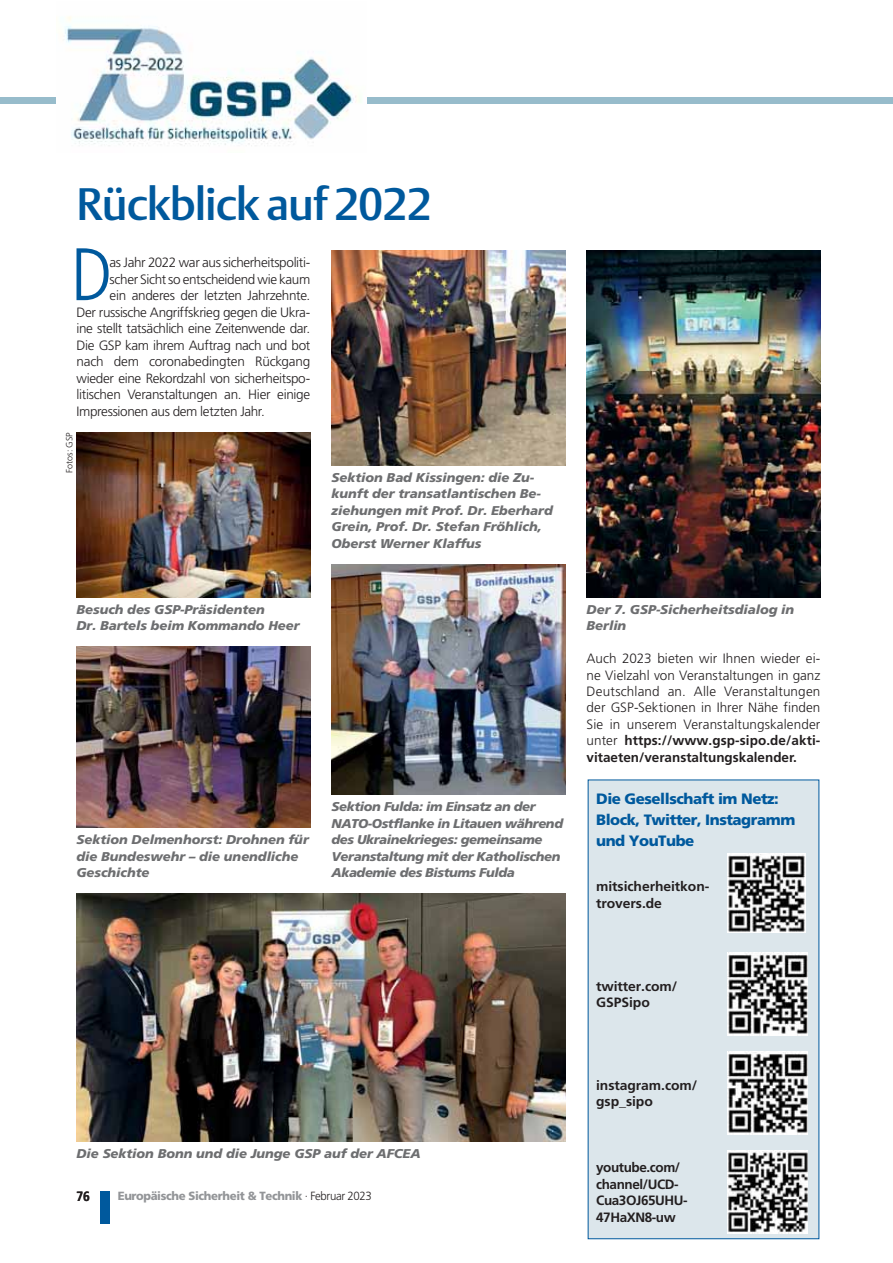
<style>
.page{position:relative;width:893px;height:1263px;background:#fff}
.page>*{position:absolute;margin:0;border:0;box-sizing:border-box;transform-origin:0 0}
.t1{font:300 condensed 74.25px "Frutiger";color:#00599d}
.t2{font:45px "DTL Argo T Medium";letter-spacing:-.025em;color:#00599d}
.t3{font:900 15px/21px "Frutiger LT Pro";letter-spacing:-.03em;color:#00599d}
.t4{font:300 13.5px/16.5px "Frutiger LT Pro";letter-spacing:-.025em;color:#231f20;text-align:justify}
.t5{font:700 13.5px/16.5px "Frutiger LT Pro";letter-spacing:-.005em;color:#231f20}
.t6{font:700 13.5px/16.5px "Frutiger LT Pro";letter-spacing:-.03em;color:#231f20}
.t7{font:700 13.5px "Frutiger";color:#231f20;scale:.9 1}
.t8{font:italic 900 12.75px/16.5px "Frutiger LT Pro";letter-spacing:-.005em;color:#6d6e70}
.t9{font:italic 900 12.75px/16.5px "Frutiger LT Pro";letter-spacing:-.03em;color:#6d6e70}
.t10{font:900 11.85px "Frutiger";letter-spacing:-.03em;color:#939598;scale:.96 1}
.t11{font:300 9px "Frutiger LT Pro";color:#231f20}
.s1{font-weight:700}
.s2{font-family:"Frutiger LT Pro";font-weight:300;color:#231f20}
</style>
<div class="page">
<div style="left:588px;top:780px;width:231px;height:459px;background:#dce6eb"></div>
<div style="left:101px;top:1191px;width:9px;height:33px;background:#00599d"></div>
<div style="left:0;top:97px;width:893px;height:6px;background:#97bccb"></div>
<img style="left:56px;top:16px;width:311px;height:130px">
<img style="left:77px;top:432px;width:233px;height:165px">
<img style="left:332px;top:564px;width:233px;height:231px">
<img style="left:77px;top:894px;width:488px;height:247px">
<img style="left:332px;top:251px;width:233px;height:214px">
<img style="left:77px;top:647px;width:233px;height:181px">
<img style="left:587px;top:251px;width:233px;height:346px">
<img style="left:727px;top:854px;width:78px;height:79px">
<img style="left:727px;top:953px;width:81px;height:82px">
<img style="left:727px;top:1052px;width:81px;height:82px">
<img style="left:727px;top:1151px;width:81px;height:82px">
<h2 class="t2" style="left:77px;top:185px;width:357px">Rückblick auf 2022</h2>
<h1 class="t1" style="left:71px;top:244px;width:43px">D</h1>
<p class="t4" style="left:110px;top:255px;width:202px">as Jahr 2022 war aus sicherheitspoliti-</p>
<p class="t4" style="left:110px;top:272px;width:202px">scher Sicht so entscheidend wie kaum</p>
<p class="t4" style="left:110px;top:288px;width:202px">ein anderes der letzten Jahrzehnte.</p>
<p class="t4" style="left:77px;top:305px;width:235px">Der russische Angriffskrieg gegen die Ukra-</p>
<p class="t4" style="left:77px;top:321px;width:235px">ine stellt tatsächlich eine Zeitenwende dar.</p>
<p class="t4" style="left:77px;top:338px;width:235px">Die GSP kam ihrem Auftrag nach und bot</p>
<p class="t4" style="left:77px;top:354px;width:235px">nach dem coronabedingten Rückgang</p>
<p class="t4" style="left:77px;top:371px;width:235px">wieder eine Rekordzahl von sicherheitspo-</p>
<p class="t4" style="left:77px;top:387px;width:235px">litischen Veranstaltungen an. Hier einige</p>
<p class="t4" style="left:77px;top:404px;width:190px">Impressionen aus dem letzten Jahr.</p>
<p class="t11" style="left:66px;top:473px;width:42px;rotate:-90deg">Fotos: GSP</p>
<p class="t8" style="left:77px;top:602px;width:225px">Besuch des GSP-Präsidenten<br>Dr. Bartels beim Kommando Heer</p>
<p class="t8" style="left:332px;top:470px;width:223px">Sektion Bad Kissingen: die Zu&shy;kunft der transatlantischen Be&shy;ziehungen mit Prof. Dr. Eberhard<br>Grein, Prof. Dr. Stefan Fröhlich,<br>Oberst Werner Klaffus</p>
<p class="t8" style="left:77px;top:833px;width:234px">Sektion Delmenhorst: Drohnen für die Bundeswehr – die unendliche<br>Geschichte</p>
<p class="t9" style="left:332px;top:800px;width:233px">Sektion Fulda: im Einsatz an der<br>NATO-Ostflanke in Litauen während des Ukrainekrieges: gemeinsame<br>Veranstaltung mit der Katholischen<br>Akademie des Bistums Fulda</p>
<p class="t8" style="left:587px;top:602px;width:209px">Der 7. GSP-Sicherheitsdialog in<br>Berlin</p>
<p class="t4" style="left:587px;top:651px;width:235px">Auch 2023 bieten wir Ihnen wieder ei&shy;ne Vielzahl von Veranstaltungen in ganz Deutschland an. Alle Veranstaltungen der GSP-Sektionen in Ihrer Nähe finden Sie in unserem Veranstaltungskalender unter <span class="s1">https://www.gsp-sipo.de/akti&shy;vitaeten/veranstaltungskalender.</span></p>
<p class="t3" style="left:596px;top:790px;width:201px">Die Gesellschaft im Netz:<br>Block, Twitter, Instagramm und YouTube</p>
<p class="t5" style="left:596px;top:879px;width:115px">mitsicherheitkon&shy;trovers.de</p>
<p class="t8" style="left:77px;top:1146px;width:346px">Die Sektion Bonn und die Junge GSP auf der AFCEA</p>
<p class="t7" style="left:77px;top:1191px;width:17px">76</p>
<p class="t10" style="left:118px;top:1191px;width:266px">Europäische Sicherheit &amp; Technik <span class="s2">· Februar 2023</span></p>
<p class="t5" style="left:596px;top:979px;width:83px">twitter.com/<br>GSPSipo</p>
<p class="t5" style="left:596px;top:1078px;width:103px">instagram.com/ gsp_sipo</p>
<p class="t6" style="left:596px;top:1160px;width:93px">youtube.com/ channel/UCD-<br>Cua3OJ65UHU-<br>47HaXN8-uw</p>
</div>
